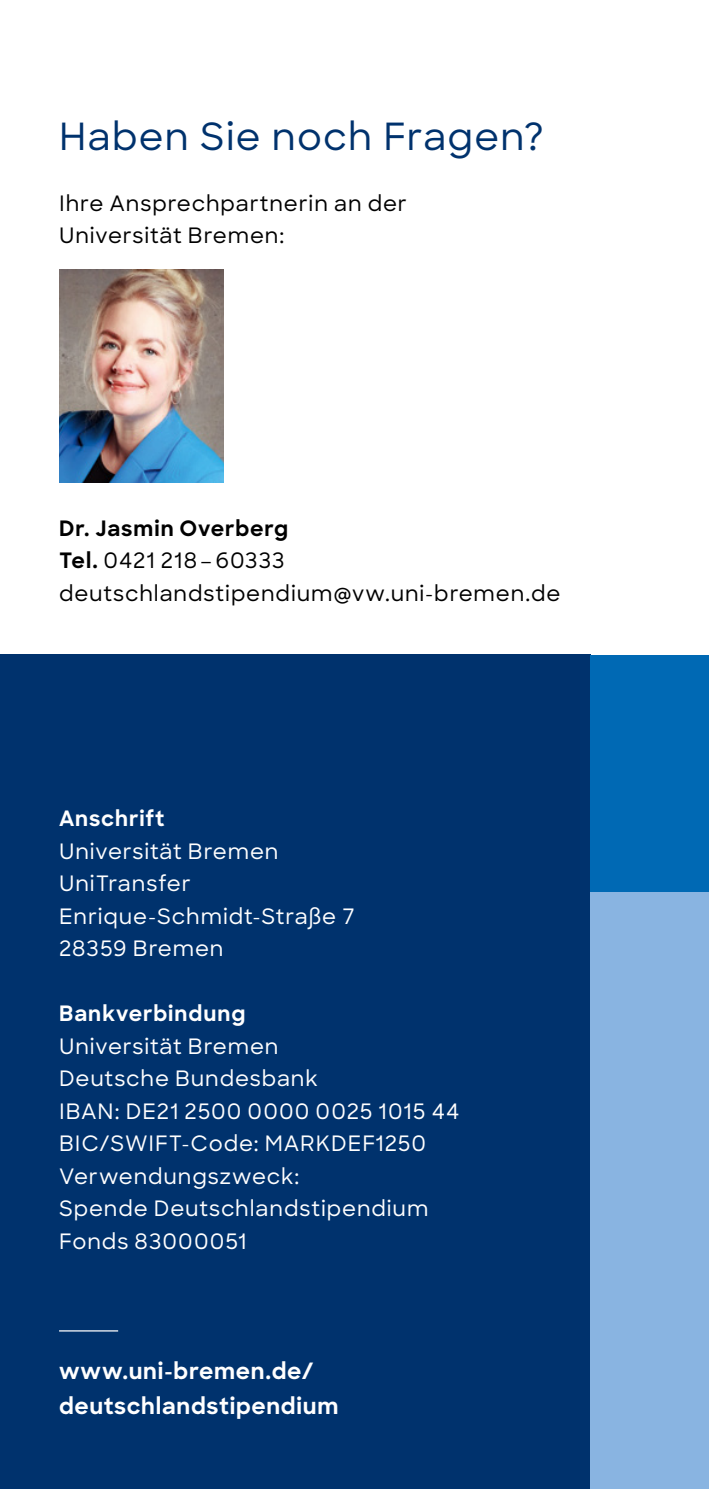
<style>
.page{position:relative;width:709px;height:1489px;background:#fff}
.page>*{position:absolute;margin:0;border:0;box-sizing:border-box;transform-origin:0 0}
.t1{font:500 37.5px "Sharp Sans";letter-spacing:.035em;color:#00326d}
.t2{font:700 22.5px/35px "Sharp Sans";letter-spacing:.03em;color:#fff}
.t3{font:500 21.25px/32.5px "Sharp Sans";letter-spacing:.04em;color:#fff}
.t4{font:500 21.25px/32.5px "Sharp Sans";letter-spacing:.04em;color:#000}
.t5{font:700 21.25px "Sharp Sans";letter-spacing:.04em;color:#fff}
.s1{font-weight:700}
</style>
<div class="page">
<div style="left:0;top:654px;width:591px;height:834px;background:#00326d"></div>
<div style="left:591px;top:654px;width:118px;height:354px;background:#0069b4"></div>
<hr style="left:59px;top:1330px;width:59px;height:1px;background:#fff">
<img style="left:59px;top:269px;width:164px;height:213px">
<div style="left:591px;top:892px;width:118px;height:596px;background:#89b4e1"></div>
<h1 class="t1" style="left:59px;top:108px;width:486px">Haben Sie noch Fragen?</h1>
<p class="t4" style="left:59px;top:186px;width:349px">Ihre Ansprechpartnerin an der<br>Universität Bremen:</p>
<p class="t4" style="left:59px;top:511px;width:503px"><span class="s1">Dr. Jasmin Overberg<br>Tel.</span> 0421 218 – 60333 deutschlandstipendium@vw.uni-bremen.de</p>
<p class="t5" style="left:59px;top:802px;width:107px">Anschrift</p>
<p class="t3" style="left:59px;top:833px;width:297px">Universität Bremen<br>UniTransfer<br>Enrique-Schmidt-Straße 7<br>28359 Bremen</p>
<p class="t5" style="left:59px;top:997px;width:188px">Bankverbindung</p>
<p class="t3" style="left:59px;top:1028px;width:401px">Universität Bremen<br>Deutsche Bundesbank<br>IBAN: DE21 2500 0000 0025 1015 44<br>BIC/SWIFT-Code: MARKDEF1250<br>Verwendungszweck:<br>Spende Deutschlandstipendium<br>Fonds 83000051</p>
<p class="t2" style="left:59px;top:1352px;width:281px">www.uni-bremen.de/ deutschlandstipendium</p>
</div>
